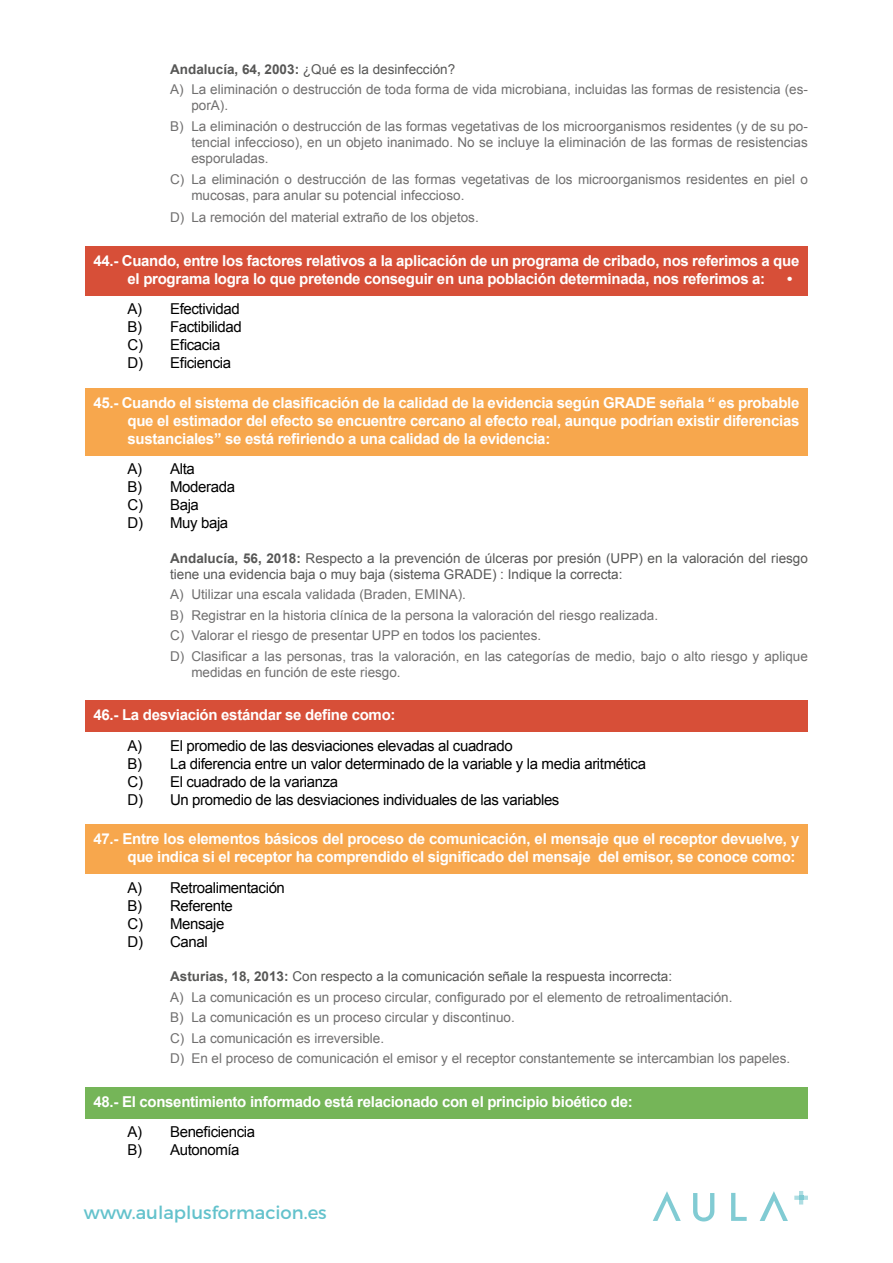
<style>
.page{position:relative;width:893px;height:1263px;background:#fff}
.page>*{position:absolute;margin:0;border:0;box-sizing:border-box;transform-origin:0 0}
.t1{font:18px "Trueno Rg";color:#63c2cc}
.t2{font:700 15px/18px "Arial";letter-spacing:-.02em;color:#fff;text-align:center}
.t3{font:15px/18px "Arial";letter-spacing:-.025em;color:#000}
.t4{font:13.5px/20.4px "Arial";color:#706f6f}
.t5{font:13.5px/16.2px "Arial";color:#575756}
.s1{font-weight:700;color:#575756}
.s2{color:#575756}
.s3{font-weight:700}
</style>
<div class="page">
<svg style="left:693px;top:1193px;width:21px;height:28px"></svg>
<svg style="left:731px;top:1193px;width:16px;height:28px"></svg>
<svg style="left:653px;top:1191px;width:28px;height:30px"></svg>
<svg style="left:760px;top:1191px;width:28px;height:30px"></svg>
<svg style="left:794px;top:1191px;width:14px;height:13px"></svg>
<div style="left:85px;top:246px;width:723px;height:49px;background:#d74f38"></div>
<div style="left:85px;top:388px;width:723px;height:67px;background:#f7a74d"></div>
<div style="left:85px;top:701px;width:723px;height:31px;background:#d74f38"></div>
<div style="left:85px;top:825px;width:723px;height:49px;background:#f7a74d"></div>
<div style="left:85px;top:1087px;width:723px;height:31px;background:#75b558"></div>
<p class="t4" style="left:170px;top:59px;width:639px"><span class="s1">Andalucía, 64, 2003:</span> <span class="s2">¿Qué es la desinfección?<br></span>A) La eliminación o destrucción de toda forma de vida microbiana, incluidas las formas de resistencia (es-</p>
<p class="t4" style="left:170px;top:95px;width:639px;text-indent:21px">porA).<br>B) La eliminación o destrucción de las formas vegetativas de los microorganismos residentes (y de su po-</p>
<p class="t4" style="left:191px;top:134px;width:618px;line-height:16.2px">tencial infeccioso), en un objeto inanimado. No se incluye la eliminación de las formas de resistencias esporuladas.</p>
<p class="t4" style="left:191px;top:171px;width:618px;line-height:16.2px;text-indent:-21px">C) La eliminación o destrucción de las formas vegetativas de los microorganismos residentes en piel o mucosas, para anular su potencial infeccioso.</p>
<p class="t4" style="left:170px;top:207px;width:310px">D) La remoción del material extraño de los objetos.</p>
<p class="t2" style="left:94px;top:252px;width:707px">44.- Cuando, entre los factores relativos a la aplicación de un programa de cribado, nos referimos a que el programa logra lo que pretende conseguir en una población determinada, nos referimos a:</p>
<p class="t2" style="left:787px;top:270px;width:7px">•</p>
<p class="t3" style="left:128px;top:300px;width:116px">A) Efectividad<br>B) Factibilidad<br>C) Eficacia<br>D) Eficiencia</p>
<p class="t2" style="left:128px;top:394px;width:673px;text-align:justify;text-indent:-34px">45.- Cuando el sistema de clasificación de la calidad de la evidencia según GRADE señala “ es probable que el estimador del efecto se encuentre cercano al efecto real, aunque podrían existir diferencias sustanciales” se está refiriendo a una calidad de la evidencia:</p>
<p class="t3" style="left:128px;top:460px;width:109px">A) Alta<br>B) Moderada<br>C) Baja<br>D) Muy baja</p>
<p class="t5" style="left:170px;top:550px;width:639px"><span class="s3">Andalucía, 56, 2018:</span> Respecto a la prevención de úlceras por presión (UPP) en la valoración del riesgo tiene una evidencia baja o muy baja (sistema GRADE) : Indique la correcta:</p>
<p class="t4" style="left:170px;top:584px;width:639px">A) Utilizar una escala validada (Braden, EMINA).<br>B) Registrar en la historia clínica de la persona la valoración del riesgo realizada.<br>C) Valorar el riesgo de presentar UPP en todos los pacientes.<br>D) Clasificar a las personas, tras la valoración, en las categorías de medio, bajo o alto riesgo y aplique</p>
<p class="t4" style="left:191px;top:662px;width:211px">medidas en función de este riesgo.</p>
<p class="t2" style="left:94px;top:706px;width:303px">46.- La desviación estándar se define como:</p>
<p class="t3" style="left:128px;top:737px;width:520px">A) El promedio de las desviaciones elevadas al cuadrado<br>B) La diferencia entre un valor determinado de la variable y la media aritmética C) El cuadrado de la varianza<br>D) Un promedio de las desviaciones individuales de las variables</p>
<p class="t2" style="left:94px;top:830px;width:707px;text-align:right">47.- Entre los elementos básicos del proceso de comunicación, el mensaje que el receptor devuelve, y que indica si el receptor ha comprendido el significado del mensaje del emisor, se conoce como:</p>
<p class="t3" style="left:128px;top:879px;width:159px">A) Retroalimentación<br>B) Referente<br>C) Mensaje<br>D) Canal</p>
<p class="t4" style="left:170px;top:966px;width:622px"><span class="s1">Asturias, 18, 2013:</span> <span class="s2">Con respecto a la comunicación señale la respuesta incorrecta:<br></span>A) La comunicación es un proceso circular, configurado por el elemento de retroalimentación.<br>B) La comunicación es un proceso circular y discontinuo.<br>C) La comunicación es irreversible.<br>D) En el proceso de comunicación el emisor y el receptor constantemente se intercambian los papeles.</p>
<p class="t2" style="left:94px;top:1093px;width:541px">48.- El consentimiento informado está relacionado con el principio bioético de:</p>
<p class="t3" style="left:128px;top:1123px;width:129px">A) Beneficiencia<br>B) Autonomía</p>
<h1 class="t1" style="left:84px;top:1201px;width:244px">www.aulaplusformacion.es</h1>
</div>
